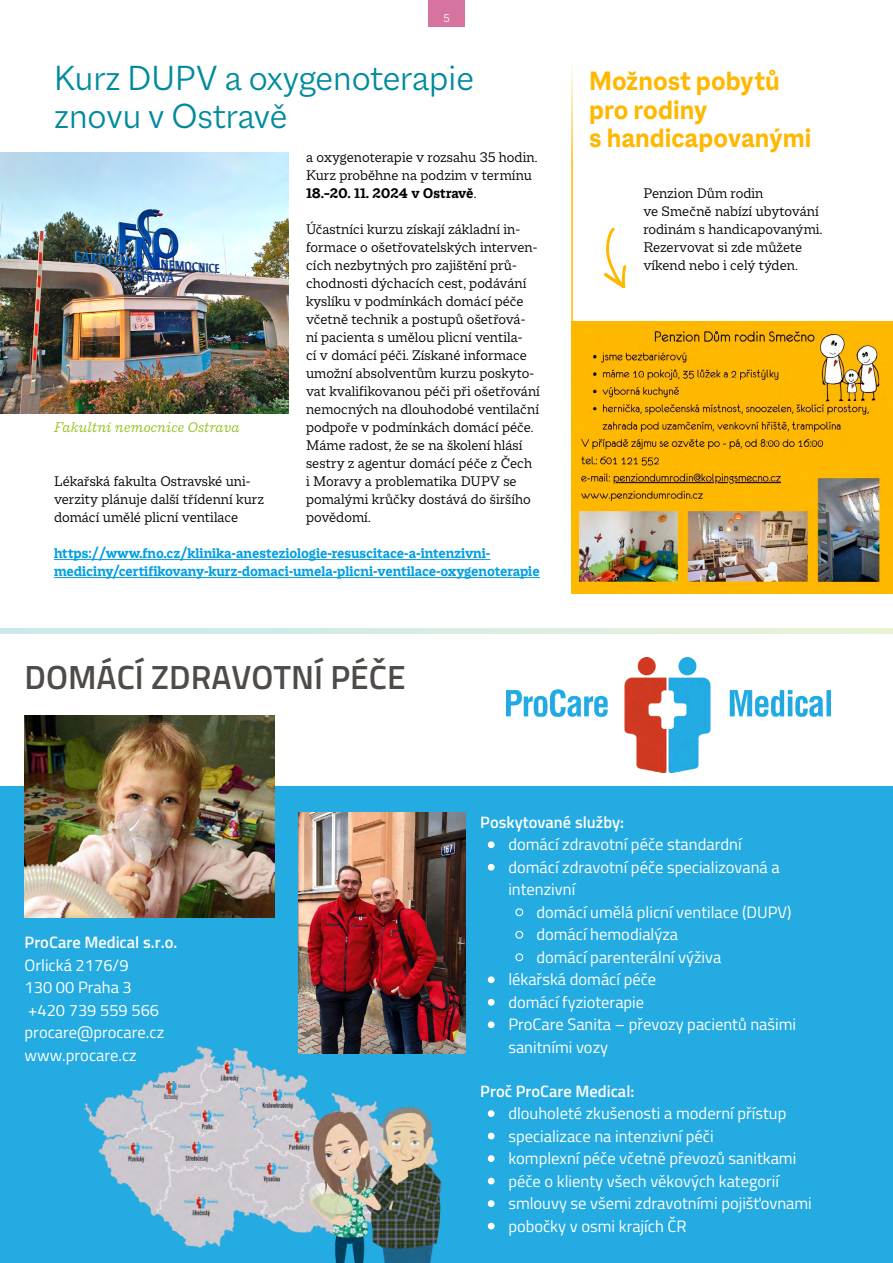
<style>
.page{position:relative;width:893px;height:1263px;background:#fff}
.page>*{position:absolute;margin:0;border:0;box-sizing:border-box;transform-origin:0 0}
.H1b{font:300 37.5px/37.5px "Macklin Sans";color:#008b9d}
.t1{font:600 33.6px "Titillium Web";color:#4f4b48}
.H1d{font:700 28.5px/28.5px "Macklin Sans";color:#ffb800}
.t2{font:16.5px/22.5px "Titillium Web";color:#fff}
.t3{font:600 16.5px "Titillium Web";color:#fff}
.t4{font:15px/18px "Macklin Slab";color:#000}
.t5{font:700 15px/18px "Macklin Slab";letter-spacing:-.005em;color:#009ee3}
.popisek{font:italic 15px "Macklin Slab";color:#94c11c}
.t6{font:12px "Macklin Slab";color:#fff}
.t7{font:6.45px "League Gothic";color:#5c5653}
.s1{font-weight:700}
.s2{font-weight:600}
</style>
<div class="page">
<div style="left:0;top:786px;width:893px;height:477px;background:#24abe2"></div>
<img style="left:298px;top:813px;width:168px;height:240px">
<img style="left:506px;top:658px;width:324px;height:114px">
<img style="left:84px;top:1021px;width:381px;height:242px">
<img style="left:24px;top:716px;width:251px;height:201px">
<svg style="left:488px;top:1110px;width:7px;height:7px"></svg>
<svg style="left:488px;top:1133px;width:7px;height:6px"></svg>
<svg style="left:488px;top:1155px;width:7px;height:7px"></svg>
<svg style="left:488px;top:1178px;width:7px;height:6px"></svg>
<svg style="left:488px;top:1200px;width:7px;height:7px"></svg>
<svg style="left:488px;top:1223px;width:7px;height:6px"></svg>
<svg style="left:488px;top:841px;width:7px;height:7px"></svg>
<svg style="left:488px;top:864px;width:7px;height:7px"></svg>
<svg style="left:515px;top:908px;width:9px;height:9px"></svg>
<svg style="left:515px;top:930px;width:9px;height:9px"></svg>
<svg style="left:515px;top:953px;width:9px;height:9px"></svg>
<svg style="left:488px;top:976px;width:7px;height:7px"></svg>
<svg style="left:488px;top:999px;width:7px;height:7px"></svg>
<svg style="left:488px;top:1021px;width:7px;height:7px"></svg>
<img style="left:154px;top:1081px;width:36px;height:13px">
<svg style="left:0;top:629px;width:893px;height:5px;background:#d8ece1"></svg>
<hr style="left:54px;top:559px;width:436px;height:1px;background:#009ee3">
<hr style="left:54px;top:577px;width:486px;height:1px;background:#009ee3">
<img style="left:571px;top:322px;width:322px;height:271px">
<hr style="left:571px;top:62px;width:2px;height:524px;background:#ffb800">
<img style="left:0;top:152px;width:288px;height:261px">
<svg style="left:604px;top:227px;width:23px;height:61px"></svg>
<div style="left:428px;top:0;width:37px;height:26px;background:#d6739f"></div>
<p class="t6" style="left:443px;top:11px;width:8px">5</p>
<p class="H1b" style="left:54px;top:59px;width:421px">Kurz DUPV a oxygenoterapie znovu v Ostravě</p>
<p class="t4" style="left:306px;top:148px;width:233px">a oxygenoterapie v rozsahu 35 hodin.<br>Kurz proběhne na podzim v termínu<br><span class="s1">18.–20. 11. 2024 v Ostravě</span>.</p>
<p class="t4" style="left:306px;top:220px;width:235px">Účastníci kurzu získají základní in&shy;formace o ošetřovatelských interven&shy;cích nezbytných pro zajištění prů&shy;chodnosti dýchacích cest, podávání kyslíku v podmínkách domácí péče včetně technik a postupů ošetřová&shy;ní pacienta s umělou plicní ventila-<br>cí v domácí péči. Získané informace umožní absolventům kurzu poskyto&shy;vat kvalifikovanou péči při ošetřování nemocných na dlouhodobé ventilační podpoře v podmínkách domácí péče.<br>Máme radost, že se na školení hlásí sestry z agentur domácí péče z Čech<br>i Moravy a problematika DUPV se pomalými krůčky dostává do širšího povědomí.</p>
<p class="t5" style="left:54px;top:544px;width:487px">https://www.fno.cz/klinika-anesteziologie-resuscitace-a-intenzivni&shy;mediciny/certifikovany-kurz-domaci-umela-plicni-ventilace-oxygenoterapie</p>
<p class="popisek" style="left:54px;top:419px;width:187px">Fakultní nemocnice Ostrava</p>
<p class="t4" style="left:54px;top:472px;width:212px">Lékařská fakulta Ostravské uni&shy;verzity plánuje další třídenní kurz domácí umělé plicní ventilace</p>
<p class="t1" style="left:25px;top:652px;width:382px">DOMÁCÍ ZDRAVOTNÍ PÉČE</p>
<p class="H1d" style="left:589px;top:66px;width:224px">Možnost pobytů pro rodiny<br>s handicapovanými</p>
<p class="t4" style="left:643px;top:184px;width:181px">Penzion Dům rodin<br>ve Smečně nabízí ubytování rodinám s handicapovanými.<br>Rezervovat si zde můžete víkend nebo i celý týden.</p>
<p class="t2" style="left:25px;top:930px;width:154px"><span class="s2">ProCare Medical s.r.o.<br></span>Orlická 2176/9<br>130 00 Praha 3<br>+420 739 559 566 procare@procare.cz www.procare.cz</p>
<p class="t7" style="left:164px;top:1093px;width:16px">Ústecký</p>
<p class="t3" style="left:480px;top:810px;width:145px">Poskytované služby:</p>
<p class="t2" style="left:508px;top:832px;width:235px">domácí zdravotní péče standardní</p>
<p class="t2" style="left:508px;top:855px;width:273px">domácí zdravotní péče specializovaná a</p>
<p class="t2" style="left:508px;top:877px;width:68px">intenzivní</p>
<p class="t2" style="left:536px;top:900px;width:256px">domácí umělá plicní ventilace (DUPV)</p>
<p class="t2" style="left:536px;top:922px;width:143px">domácí hemodialýza</p>
<p class="t2" style="left:536px;top:945px;width:186px">domácí parenterální výživa</p>
<p class="t2" style="left:508px;top:967px;width:149px">lékařská domácí péče</p>
<p class="t2" style="left:508px;top:990px;width:137px">domácí fyzioterapie</p>
<p class="t2" style="left:508px;top:1012px;width:289px">ProCare Sanita – převozy pacientů našimi</p>
<p class="t2" style="left:508px;top:1035px;width:101px">sanitními vozy</p>
<p class="t2" style="left:508px;top:1079px;width:305px;text-indent:-28px"><span class="s2">Proč ProCare Medical:<br></span>dlouholeté zkušenosti a moderní přístup specializace na intenzivní péči<br>komplexní péče včetně převozů sanitkami péče o klienty všech věkových kategorií smlouvy se všemi zdravotními pojišťovnami pobočky v osmi krajích ČR</p>
</div>
